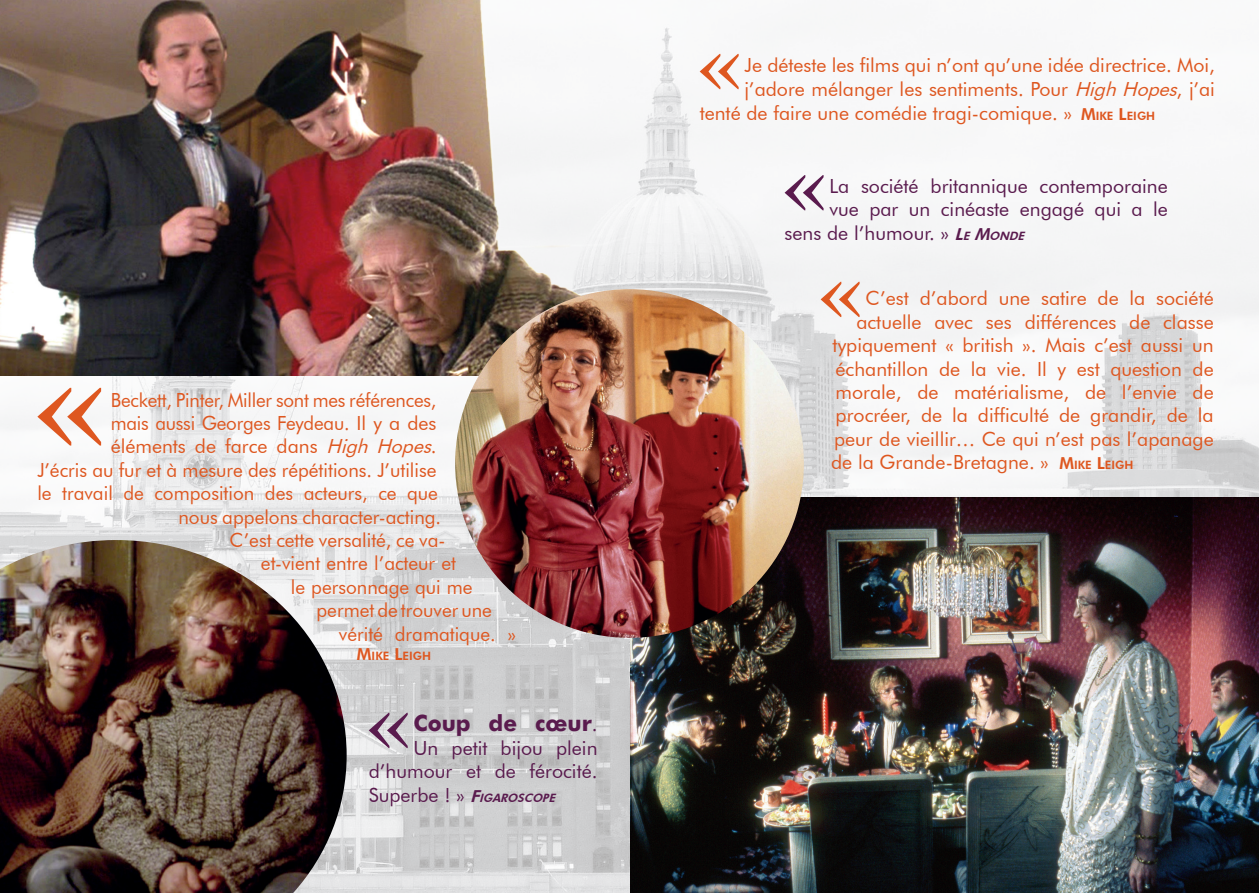
<style>
.page{position:relative;width:1259px;height:893px;background:#fff}
.page>*{position:absolute;margin:0;border:0;box-sizing:border-box;transform-origin:0 0}
.t1{font:195px "Old Wise Lord";color:#de5720}
.t2{font:119.25px "Old Wise Lord";color:#de5720}
.t3{font:119.25px "Old Wise Lord";color:#5a1b4e}
.t4{font:700 22.5px "Futura";color:#5a1b4e}
.t5{font:19.5px "Futura BT";color:#de5720}
.t6{font:19.5px/23.4px "Futura BT";color:#5a1b4e;text-align:right}
.t7{font:19.5px "Futura BT";color:#de5720;scale:.96 1}
.t8{font:italic 800 11.55px "Futura BT";color:#5a1b4e}
.t9{font:800 11.55px "Futura BT";color:#de5720}
.s1{font-style:italic}
.s2{font-size:16.5px}
.s3{font-family:"Futura BT";font-weight:400;font-size:19.5px}
.s4{font-weight:400;font-style:normal;font-size:19.5px}
.s5{font-weight:800;font-size:16.5px}
.s6{font-weight:800;font-size:11.55px}
.s7{font-weight:800;font-style:italic;font-size:16.5px}
.s8{font-weight:800;font-style:italic;font-size:11.55px}
</style>
<div class="page">
<img style="left:0;top:27px;width:1259px;height:866px">
<img style="left:630px;top:497px;width:629px;height:396px">
<img style="left:0;top:0;width:629px;height:375px">
<img style="left:0;top:540px;width:347px;height:353px">
<img style="left:455px;top:289px;width:349px;height:349px;border-radius:174px">
<p class="t1" style="left:21px;top:294px;width:91px">«</p>
<p class="t7" style="left:111px;top:388px;width:341px">Beckett, Pinter, Miller sont mes références,</p>
<p class="t7" style="left:111px;top:411px;width:341px">mais aussi Georges Feydeau. Il y a des</p>
<p class="t5" style="left:111px;top:434px;width:328px">éléments de farce dans <span class="s1">High Hopes</span>.</p>
<p class="t5" style="left:37px;top:458px;width:400px">J’écris au fur et à mesure des répétitions. J’utilise</p>
<p class="t5" style="left:37px;top:481px;width:402px">le travail de composition des acteurs, ce que</p>
<p class="t5" style="left:178px;top:505px;width:264px">nous appelons character-acting.</p>
<p class="t5" style="left:229px;top:528px;width:217px">C’est cette versalité, ce va-</p>
<p class="t5" style="left:261px;top:551px;width:196px">et-vient entre l’acteur et</p>
<p class="t5" style="left:291px;top:575px;width:183px">le personnage qui me</p>
<p class="t5" style="left:316px;top:598px;width:177px">permet de trouver une</p>
<p class="t5" style="left:339px;top:622px;width:178px">vérité dramatique. »</p>
<p class="t9" style="left:357px;top:649px;width:76px"><span class="s2">M</span>IKE <span class="s2">L</span>EIGH</p>
<p class="t3" style="left:358px;top:655px;width:56px">«</p>
<p class="t4" style="left:413px;top:707px;width:185px">Coup de cœur<span class="s3">.</span></p>
<p class="t6" style="left:369px;top:736px;width:230px">Un petit bijou plein d’humour et de férocité.</p>
<p class="t8" style="left:369px;top:790px;width:191px"><span class="s4">S u p e r b e ! »</span> <span class="s2">F</span>IGAROSCOPE</p>
<p class="t2" style="left:689px;top:-3px;width:56px">«</p>
<p class="t5" style="left:744px;top:53px;width:472px">Je déteste les films qui n’ont qu’une idée directrice. Moi,</p>
<p class="t5" style="left:744px;top:77px;width:472px">j’adore mélanger les sentiments. Pour <span class="s1">HighHopes</span>, j’ai</p>
<p class="t5" style="left:699px;top:101px;width:457px">tenté de faire une comédie tragi-comique. » <span class="s5">M</span><span class="s6">IKE</span> <span class="s5">L</span><span class="s6">EIGH</span></p>
<p class="t3" style="left:774px;top:118px;width:56px">«</p>
<p class="t6" style="left:829px;top:174px;width:340px">La société britannique contemporaine</p>
<p class="t6" style="left:829px;top:197px;width:340px">vue par un cinéaste engagé qui a le</p>
<p class="t6" style="left:784px;top:221px;width:245px">sens de l’humour. » <span class="s7">L</span><span class="s8">E</span> <span class="s7">M</span><span class="s8">ONDE</span></p>
<p class="t2" style="left:810px;top:224px;width:56px">«</p>
<p class="t5" style="left:865px;top:287px;width:350px">C’est d’abord une satire de la société</p>
<p class="t5" style="left:856px;top:310px;width:359px">actuelle avec ses différences de classe</p>
<p class="t5" style="left:832px;top:333px;width:382px">typiquement « british ». Mais c’est aussi un</p>
<p class="t5" style="left:835px;top:357px;width:380px">échantillon de la vie. Il y est question de</p>
<p class="t5" style="left:835px;top:380px;width:380px">morale, de matérialisme, de l’envie de</p>
<p class="t5" style="left:835px;top:404px;width:379px">procréer, de la difficulté de grandir, de la</p>
<p class="t5" style="left:834px;top:427px;width:381px">peur de vieillir… Ce qui n’est pas l’apanage</p>
<p class="t5" style="left:831px;top:450px;width:304px">de la Grande-Bretagne. » <span class="s5">M</span><span class="s6">IKE</span> <span class="s5">L</span><span class="s6">EIGH</span></p>
</div>
